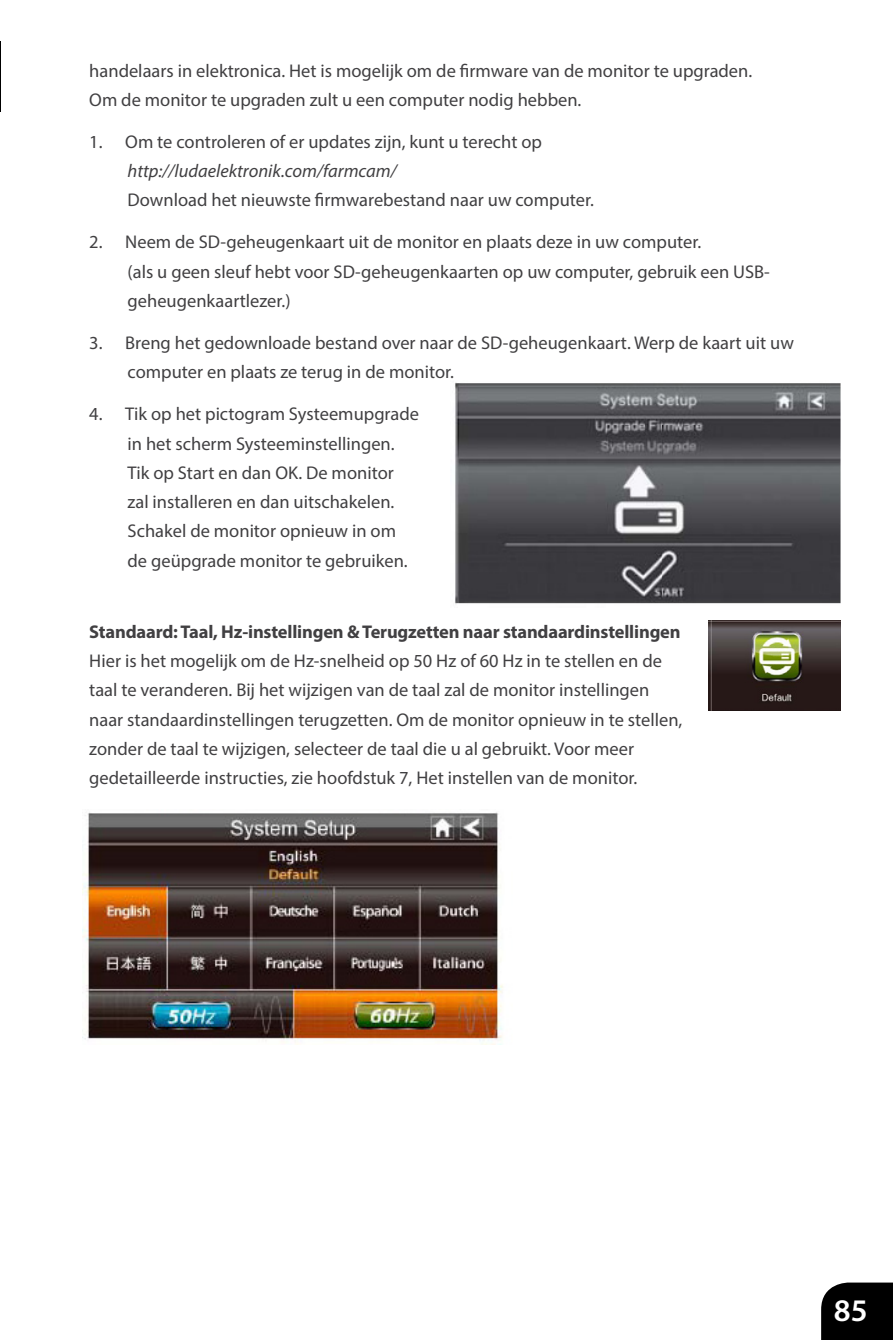
<style>
.page{position:relative;width:893px;height:1340px;background:#fff}
.page>*{position:absolute;margin:0;border:0;box-sizing:border-box;transform-origin:0 0}
.t1{font:600 31.5px "Myriad Pro";color:#fff}
.t2{font:18.45px/29.2px "Myriad Pro";color:#414042}
.t3{font:700 18.45px "Myriad Pro";letter-spacing:-.01em;color:#414042}
.t4{font:italic 18.45px "Myriad Pro";color:#414042}
</style>
<div class="page">
<div style="left:821px;top:1282px;width:72px;height:57px;background:#000"></div>
<hr style="left:0;top:41px;width:1px;height:71px;background:#000">
<img style="left:455px;top:382px;width:385px;height:222px">
<img style="left:709px;top:621px;width:131px;height:89px">
<img style="left:82px;top:812px;width:421px;height:232px">
<p class="t2" style="left:89px;top:55px;width:664px">handelaars in elektronica. Het is mogelijk om de firmware van de monitor te upgraden.<br>Om de monitor te upgraden zult u een computer nodig hebben.</p>
<p class="t2" style="left:89px;top:127px;width:454px">1. Om te controleren of er updates zijn, kunt u terecht op</p>
<p class="t4" style="left:128px;top:159px;width:271px">http://ludaelektronik.com/farmcam/</p>
<p class="t2" style="left:128px;top:185px;width:468px">Download het nieuwste firmwarebestand naar uw computer.</p>
<p class="t2" style="left:128px;top:227px;width:644px;text-indent:-38px">2. Neem de SD-geheugenkaart uit de monitor en plaats deze in uw computer.<br>(als u geen sleuf hebt voor SD-geheugenkaarten op uw computer, gebruik een USB&shy;geheugenkaartlezer.)</p>
<p class="t2" style="left:128px;top:328px;width:668px;text-indent:-38px">3. Breng het gedownloade bestand over naar de SD-geheugenkaart. Werp de kaart uit uw computer en plaats ze terug in de monitor.</p>
<p class="t2" style="left:128px;top:399px;width:293px;text-indent:-38px">4. Tik op het pictogram Systeemupgrade in het scherm Systeeminstellingen.<br>Tik op Start en dan OK. De monitor zal installeren en dan uitschakelen.<br>Schakel de monitor opnieuw in om de geüpgrade monitor te gebruiken.</p>
<p class="t3" style="left:89px;top:619px;width:593px">Standaard: Taal, Hz-instellingen &amp; Terugzetten naar standaardinstellingen</p>
<p class="t2" style="left:89px;top:646px;width:595px">Hier is het mogelijk om de Hz-snelheid op 50 Hz of 60 Hz in te stellen en de taal te veranderen. Bij het wijzigen van de taal zal de monitor instellingen naar standaardinstellingen terugzetten. Om de monitor opnieuw in te stellen, zonder de taal te wijzigen, selecteer de taal die u al gebruikt. Voor meer gedetailleerde instructies, zie hoofdstuk 7, Het instellen van de monitor.</p>
<h1 class="t1" style="left:834px;top:1289px;width:35px">85</h1>
</div>
